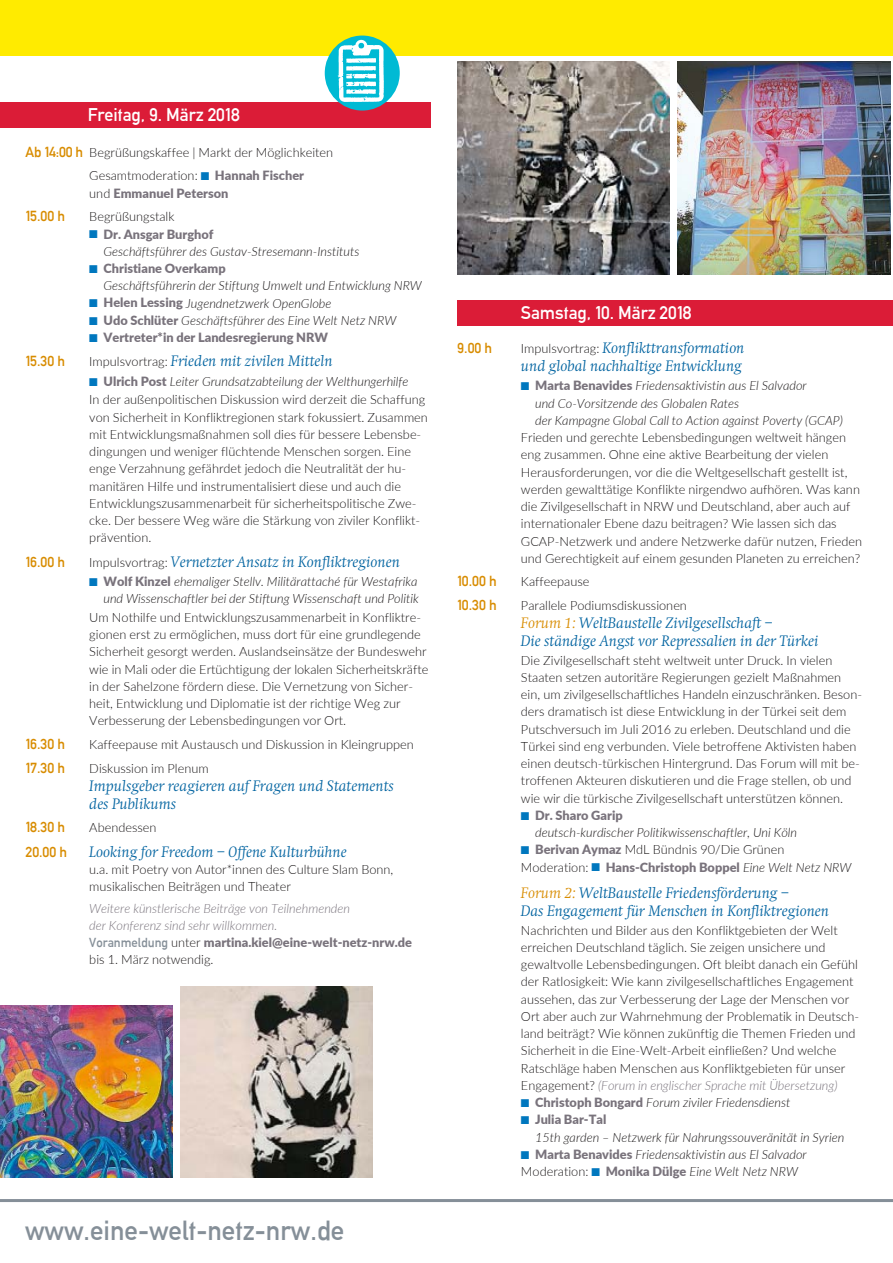
<style>
.page{position:relative;width:893px;height:1263px;background:#fff}
.page>*{position:absolute;margin:0;border:0;box-sizing:border-box;transform-origin:0 0}
.t1{font:27px "Alte DIN1451 Mittelschrift";color:#858f98}
.t2{font:18px "Alte DIN1451 Mittelschrift";color:#fff}
.t3{font:italic 300 15.75px/18px "Swift EF";color:#0063a0}
.t4{font:14.25px "Alte DIN1451 Mittelschrift";color:#d88c00}
.t5{font:300 12.75px/17.2px "Lato";color:#1b1819}
.t6{font:italic 300 12.75px/17.2px "Lato";color:#1b1819}
.t7{font:italic 300 12.75px/17.2px "Lato";color:#79737c}
.t8{font:900 12.75px "Lato";color:#79737c}
.s1{font-family:"Alte DIN1451 Mittelschrift";font-weight:400;font-size:14.25px;color:#d88c00}
.s2{color:#0077be}
.s3{font-weight:900;color:#79737c}
.s4{font-weight:300;color:#1b1819}
.s5{font-weight:900;font-style:normal;color:#79737c}
.s6{font-family:"Lato";font-style:normal;font-size:12.75px;color:#1b1819}
.s7{font-style:italic}
.s8{font-family:"Alte DIN1451 Mittelschrift";font-weight:400;font-style:normal;color:#858f98}
.s9{font-style:normal;color:#1b1819}
.s10{font-weight:900;font-style:normal}
.s11{color:#d88c00}
.s12{font-style:italic;color:#79737c}
.s13{font-style:normal}
</style>
<div class="page">
<div style="left:0;top:102px;width:430px;height:26px;background:#db1c37"></div>
<div style="left:457px;top:300px;width:436px;height:25px;background:#db1c37"></div>
<hr style="left:0;top:1199px;width:893px;height:3px;background:#858f98">
<div style="left:0;top:0;width:893px;height:55px;background:#ffeb00"></div>
<div style="left:325px;top:36px;width:75px;height:75px;background:#00bad4;border-radius:50%"></div>
<img style="left:336px;top:38px;width:52px;height:67px">
<img style="left:457px;top:62px;width:213px;height:212px">
<img style="left:677px;top:62px;width:213px;height:212px">
<img style="left:0;top:1006px;width:172px;height:172px">
<img style="left:181px;top:986px;width:191px;height:192px">
<h2 class="t2" style="left:88px;top:104px;width:153px">Freitag, 9. März 2018</h2>
<p class="t5" style="left:89px;top:140px;width:245px;line-height:23.7px;text-indent:-64px"><span class="s1">Ab 14:00 h</span> Begrüßungskaffee | Markt der Möglichkeiten<br>Gesamtmoderation: <span class="s2">■</span> <span class="s3">Hannah Fischer</span></p>
<p class="t8" style="left:89px;top:185px;width:141px"><span class="s4">und</span> Emmanuel Peterson</p>
<p class="t4" style="left:26px;top:208px;width:41px">15.00 h</p>
<p class="t5" style="left:89px;top:208px;width:87px">Begrüßungstalk</p>
<p class="t6" style="left:103px;top:225px;width:257px;text-indent:-14px"><span class="s2">■</span> <span class="s5">Dr. Ansgar Burghof<br></span>Geschäftsführer des Gustav-Stresemann-Instituts</p>
<p class="t6" style="left:103px;top:260px;width:320px;text-indent:-14px"><span class="s2">■</span> <span class="s5">Christiane Overkamp<br></span>Geschäftsführerin der Stiftung Umwelt und Entwicklung NRW</p>
<p class="t6" style="left:89px;top:294px;width:244px"><span class="s2">■</span> <span class="s5">Helen Lessing</span> Jugendnetzwerk OpenGlobe</p>
<p class="t6" style="left:89px;top:311px;width:308px"><span class="s2">■</span> <span class="s5">Udo Schlüter</span> Geschäftsführer des Eine Welt Netz NRW</p>
<p class="t8" style="left:89px;top:329px;width:240px"><span class="s2">■</span> Vertreter*in der Landesregierung NRW</p>
<p class="t4" style="left:26px;top:353px;width:41px">15.30 h</p>
<p class="t3" style="left:89px;top:354px;width:245px"><span class="s6">Impulsvortrag:</span> Frieden mit zivilen Mitteln</p>
<p class="t5" style="left:89px;top:372px;width:337px;line-height:18.6px"><span class="s2">■</span> <span class="s3">Ulrich Post</span> <span class="s7">Leiter Grundsatzabteilung der Welthungerhilfe<br></span>In der außenpolitischen Diskussion wird derzeit die Schaffung</p>
<p class="t5" style="left:89px;top:408px;width:340px">von Sicherheit in Konfliktregionen stark fokussiert. Zusammen mit Entwicklungsmaßnahmen soll dies für bessere Lebensbe&shy;dingungen und weniger flüchtende Menschen sorgen. Eine enge Verzahnung gefährdet jedoch die Neutralität der hu&shy;manitären Hilfe und instrumentalisiert diese und auch die Entwicklungszusammenarbeit für sicherheitspolitische Zwe&shy;cke. Der bessere Weg wäre die Stärkung von ziviler Konflikt&shy;prävention.</p>
<p class="t4" style="left:26px;top:553px;width:41px">16.00 h</p>
<p class="t3" style="left:89px;top:554px;width:312px"><span class="s6">Impulsvortrag:</span> Vernetzter Ansatz in Konfliktregionen</p>
<p class="t6" style="left:89px;top:573px;width:331px;text-align:right"><span class="s2">■</span> <span class="s5">Wolf Kinzel</span> ehemaliger Stellv. Militärattaché für Westafrika und Wissenschaftler bei der Stiftung Wissenschaft und Politik</p>
<p class="t5" style="left:89px;top:608px;width:341px">Um Nothilfe und Entwicklungszusammenarbeit in Konfliktre&shy;gionen erst zu ermöglichen, muss dort für eine grundlegende Sicherheit gesorgt werden. Auslandseinsätze der Bundeswehr wie in Mali oder die Ertüchtigung der lokalen Sicherheitskräfte in der Sahelzone fördern diese. Die Vernetzung von Sicher&shy;heit, Entwicklung und Diplomatie ist der richtige Weg zur Verbesserung der Lebensbedingungen vor Ort.</p>
<p class="t4" style="left:26px;top:736px;width:41px">16.30 h</p>
<p class="t5" style="left:89px;top:735px;width:326px">Kaffeepause mit Austausch und Diskussion in Kleingruppen</p>
<p class="t4" style="left:26px;top:759px;width:41px">17.30 h</p>
<p class="t5" style="left:89px;top:759px;width:121px">Diskussion im Plenum</p>
<p class="t3" style="left:89px;top:778px;width:306px">Impulsgeber reagieren auf Fragen und Statements des Publikums</p>
<p class="t4" style="left:26px;top:819px;width:41px">18.30 h</p>
<p class="t5" style="left:89px;top:819px;width:69px">Abendessen</p>
<p class="t4" style="left:26px;top:843px;width:43px">20.00 h</p>
<p class="t3" style="left:89px;top:844px;width:259px">Looking for Freedom – Offene Kulturbühne</p>
<p class="t5" style="left:89px;top:860px;width:306px">u.a. mit Poetry von Autor*innen des Culture Slam Bonn, musikalischen Beiträgen und Theater</p>
<p class="t7" style="left:89px;top:899px;width:324px">Weitere künstlerische Beiträge von Teilnehmenden<br>der Konferenz sind sehr willkommen.<br><span class="s8">Voranmeldung</span> <span class="s9">unter</span> <span class="s10">martina.kiel@eine-welt-netz-nrw.de </span><span class="s9">bis 1. März notwendig.</span></p>
<h1 class="t1" style="left:25px;top:1214px;width:321px">www.eine-welt-netz-nrw.de</h1>
<h2 class="t2" style="left:521px;top:302px;width:172px">Samstag, 10. März 2018</h2>
<p class="t4" style="left:457px;top:340px;width:37px">9.00 h</p>
<p class="t3" style="left:521px;top:340px;width:225px"><span class="s6">Impulsvortrag:</span> Konflikttransformation und global nachhaltige Entwicklung</p>
<p class="t6" style="left:535px;top:377px;width:309px;text-indent:-14px"><span class="s2">■</span> <span class="s5">Marta Benavides</span> Friedensaktivistin aus El Salvador<br>und Co-Vorsitzende des Globalen Rates<br>der Kampagne Global Call to Action against Poverty (GCAP)</p>
<p class="t5" style="left:521px;top:429px;width:343px">Frieden und gerechte Lebensbedingungen weltweit hängen eng zusammen. Ohne eine aktive Bearbeitung der vielen Herausforderungen, vor die die Weltgesellschaft gestellt ist, werden gewalttätige Konflikte nirgendwo aufhören. Was kann die Zivilgesellschaft in NRW und Deutschland, aber auch auf internationaler Ebene dazu beitragen? Wie lassen sich das GCAP-Netzwerk und andere Netzwerke dafür nutzen, Frieden und Gerechtigkeit auf einem gesunden Planeten zu erreichen?</p>
<p class="t4" style="left:457px;top:573px;width:41px">10.00 h</p>
<p class="t5" style="left:521px;top:573px;width:70px">Kaffeepause</p>
<p class="t4" style="left:457px;top:597px;width:41px">10.30 h</p>
<p class="t5" style="left:521px;top:597px;width:168px">Parallele Podiumsdiskussionen</p>
<p class="t3" style="left:521px;top:615px;width:299px"><span class="s11">Forum 1:</span> WeltBaustelle Zivilgesellschaft –<br>Die ständige Angst vor Repressalien in der Türkei</p>
<p class="t5" style="left:521px;top:651px;width:343px">Die Zivilgesellschaft steht weltweit unter Druck. In vielen Staaten setzen autoritäre Regierungen gezielt Maßnahmen ein, um zivilgesellschaftliches Handeln einzuschränken. Beson&shy;ders dramatisch ist diese Entwicklung in der Türkei seit dem Putschversuch im Juli 2016 zu erleben. Deutschland und die Türkei sind eng verbunden. Viele betroffene Aktivisten haben einen deutsch-türkischen Hintergrund. Das Forum will mit be&shy;troffenen Akteuren diskutieren und die Frage stellen, ob und wie wir die türkische Zivilgesellschaft unterstützen können.</p>
<p class="t6" style="left:535px;top:806px;width:263px;text-indent:-14px"><span class="s2">■</span> <span class="s5">Dr. Sharo Garip<br></span>deutsch-kurdischer Politikwissenschaftler, Uni Köln</p>
<p class="t5" style="left:521px;top:841px;width:332px"><span class="s2">■</span> <span class="s3">Berivan Aymaz</span> MdL Bündnis 90/Die Grünen<br>Moderation: <span class="s2">■</span> <span class="s3">Hans-Christoph Boppel</span> <span class="s7">Eine Welt Netz NRW</span></p>
<p class="t3" style="left:521px;top:885px;width:310px"><span class="s11">Forum 2:</span> WeltBaustelle Friedensförderung –<br>Das Engagement für Menschen in Konfliktregionen</p>
<p class="t5" style="left:521px;top:921px;width:340px">Nachrichten und Bilder aus den Konfliktgebieten der Welt erreichen Deutschland täglich. Sie zeigen unsichere und gewaltvolle Lebensbedingungen. Oft bleibt danach ein Gefühl der Ratlosigkeit: Wie kann zivilgesellschaftliches Engagement aussehen, das zur Verbesserung der Lage der Menschen vor Ort aber auch zur Wahrnehmung der Problematik in Deutsch&shy;land beiträgt? Wie können zukünftig die Themen Frieden und Sicherheit in die Eine-Welt-Arbeit einfließen? Und welche Ratschläge haben Menschen aus Konfliktgebieten für unser Engagement? <span class="s12">(Forum in englischer Sprache mit Übersetzung)</span></p>
<p class="t6" style="left:521px;top:1094px;width:271px"><span class="s2">■</span> <span class="s5">Christoph Bongard</span> Forum ziviler Friedensdienst</p>
<p class="t6" style="left:535px;top:1111px;width:311px;text-indent:-14px"><span class="s2">■</span> <span class="s5">Julia Bar-Tal<br></span>15th garden – Netzwerk für Nahrungssouveränität in Syrien</p>
<p class="t6" style="left:521px;top:1145px;width:287px"><span class="s2">■</span> <span class="s5">Marta Benavides</span> Friedensaktivistin aus El Salvador<br><span class="s13">Moderation:</span> <span class="s2">■</span> <span class="s5">Monika Dülge</span> Eine Welt Netz NRW</p>
</div>
